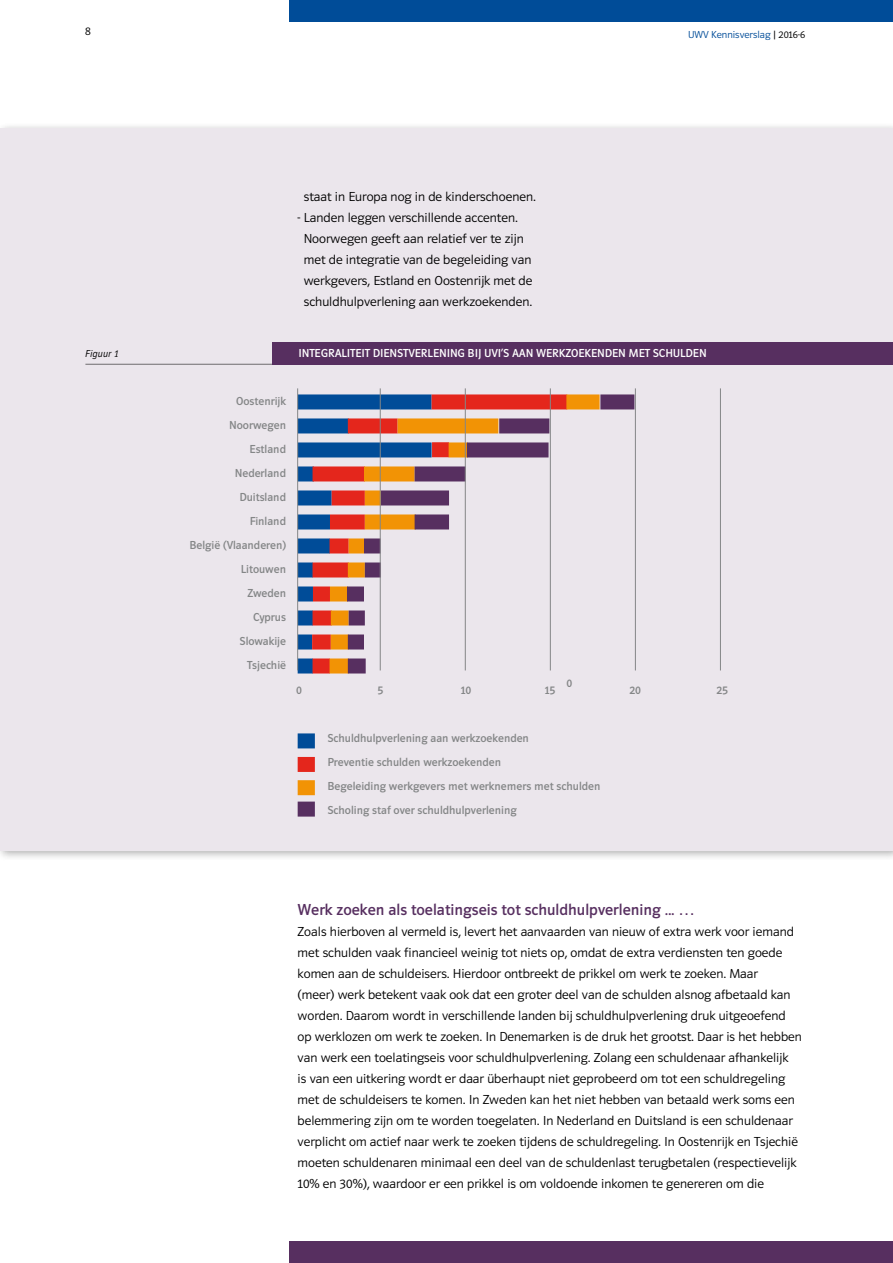
<style>
.page{position:relative;width:893px;height:1263px;background:#fff}
.page>*{position:absolute;margin:0;border:0;box-sizing:border-box;transform-origin:0 0}
.t1{font:16.5px "UWV Sans 2010";color:#572f60}
.t2{font:300 13.5px/21px "UWV Sans 2010";color:#000}
.t3{font:12px/24px "UWV Sans";color:#848687;text-align:right}
.t4{font:12px "UWV Sans";color:#fff}
.t5{font:300 12px "UWV Sans 2010";color:#000}
.t6{font:300 10.5px "UWV Sans 2010";color:#004c98}
.t7{font:italic 300 10.5px "UWV Sans 2010";color:#000}
.s1{color:#000}
</style>
<div class="page">
<div style="left:0;top:122px;width:893px;height:740px;background:#000;opacity:.3"></div>
<div style="left:0;top:128px;width:893px;height:722px;background:#ebe6ec"></div>
<div style="left:289px;top:1242px;width:604px;height:21px;background:#572f60"></div>
<div style="left:289px;top:0;width:604px;height:21px;background:#004c98"></div>
<hr style="left:85px;top:364px;width:808px;height:1px;background:#000">
<div style="left:272px;top:342px;width:621px;height:23px;background:#572f60"></div>
<div style="left:298px;top:394px;width:134px;height:15px;background:#004c98"></div>
<div style="left:298px;top:733px;width:17px;height:15px;background:#004c98"></div>
<div style="left:298px;top:418px;width:51px;height:15px;background:#004c98"></div>
<div style="left:298px;top:442px;width:134px;height:15px;background:#004c98"></div>
<div style="left:298px;top:466px;width:16px;height:15px;background:#004c98"></div>
<div style="left:298px;top:490px;width:34px;height:15px;background:#004c98"></div>
<div style="left:298px;top:514px;width:32px;height:15px;background:#004c98"></div>
<div style="left:298px;top:538px;width:32px;height:15px;background:#004c98"></div>
<div style="left:298px;top:562px;width:15px;height:15px;background:#004c98"></div>
<div style="left:298px;top:586px;width:15px;height:15px;background:#004c98"></div>
<div style="left:298px;top:610px;width:15px;height:15px;background:#004c98"></div>
<div style="left:298px;top:634px;width:14px;height:15px;background:#004c98"></div>
<div style="left:298px;top:658px;width:15px;height:15px;background:#004c98"></div>
<div style="left:432px;top:394px;width:135px;height:15px;background:#e4261c"></div>
<div style="left:298px;top:757px;width:17px;height:15px;background:#e4261c"></div>
<div style="left:348px;top:418px;width:50px;height:15px;background:#e4261c"></div>
<div style="left:432px;top:442px;width:17px;height:15px;background:#e4261c"></div>
<div style="left:313px;top:466px;width:52px;height:15px;background:#e4261c"></div>
<div style="left:332px;top:490px;width:33px;height:15px;background:#e4261c"></div>
<div style="left:330px;top:514px;width:35px;height:15px;background:#e4261c"></div>
<div style="left:330px;top:538px;width:19px;height:15px;background:#e4261c"></div>
<div style="left:313px;top:562px;width:36px;height:15px;background:#e4261c"></div>
<div style="left:313px;top:586px;width:17px;height:15px;background:#e4261c"></div>
<div style="left:313px;top:610px;width:19px;height:15px;background:#e4261c"></div>
<div style="left:312px;top:634px;width:19px;height:15px;background:#e4261c"></div>
<div style="left:313px;top:658px;width:17px;height:15px;background:#e4261c"></div>
<div style="left:566px;top:394px;width:34px;height:15px;background:#f29305"></div>
<div style="left:298px;top:780px;width:17px;height:15px;background:#f29305"></div>
<div style="left:398px;top:418px;width:100px;height:15px;background:#f29305"></div>
<div style="left:449px;top:442px;width:19px;height:15px;background:#f29305"></div>
<div style="left:364px;top:466px;width:51px;height:15px;background:#f29305"></div>
<div style="left:365px;top:490px;width:16px;height:15px;background:#f29305"></div>
<div style="left:365px;top:514px;width:51px;height:15px;background:#f29305"></div>
<div style="left:349px;top:538px;width:15px;height:15px;background:#f29305"></div>
<div style="left:348px;top:562px;width:17px;height:15px;background:#f29305"></div>
<div style="left:330px;top:586px;width:18px;height:15px;background:#f29305"></div>
<div style="left:331px;top:610px;width:18px;height:15px;background:#f29305"></div>
<div style="left:331px;top:634px;width:18px;height:15px;background:#f29305"></div>
<div style="left:330px;top:658px;width:19px;height:15px;background:#f29305"></div>
<div style="left:600px;top:394px;width:34px;height:15px;background:#572f60"></div>
<div style="left:298px;top:801px;width:17px;height:15px;background:#572f60"></div>
<div style="left:499px;top:418px;width:50px;height:15px;background:#572f60"></div>
<div style="left:467px;top:442px;width:82px;height:15px;background:#572f60"></div>
<div style="left:415px;top:466px;width:51px;height:15px;background:#572f60"></div>
<div style="left:381px;top:490px;width:68px;height:15px;background:#572f60"></div>
<div style="left:415px;top:514px;width:34px;height:15px;background:#572f60"></div>
<div style="left:364px;top:538px;width:17px;height:15px;background:#572f60"></div>
<div style="left:365px;top:562px;width:16px;height:15px;background:#572f60"></div>
<div style="left:347px;top:586px;width:17px;height:15px;background:#572f60"></div>
<div style="left:349px;top:610px;width:16px;height:15px;background:#572f60"></div>
<div style="left:348px;top:634px;width:16px;height:15px;background:#572f60"></div>
<div style="left:348px;top:658px;width:18px;height:15px;background:#572f60"></div>
<hr style="left:297px;top:388px;width:1px;height:282px;background:#848687">
<hr style="left:380px;top:388px;width:1px;height:282px;background:#848687">
<hr style="left:465px;top:388px;width:1px;height:282px;background:#848687">
<hr style="left:550px;top:388px;width:1px;height:282px;background:#848687">
<hr style="left:635px;top:388px;width:1px;height:282px;background:#848687">
<hr style="left:720px;top:388px;width:1px;height:282px;background:#848687">
<p class="t5" style="left:85px;top:25px;width:7px">8</p>
<p class="t6" style="left:688px;top:29px;width:118px">UWV Kennisverslag <span class="s1">| 2016-6</span></p>
<p class="t2" style="left:304px;top:186px;width:233px">staat in Europa nog in de kinderschoenen.</p>
<p class="t2" style="left:304px;top:207px;width:230px;text-indent:-6px">- Landen leggen verschillende accenten.<br>Noorwegen geeft aan relatief ver te zijn met de integratie van de begeleiding van werkgevers, Estland en Oostenrijk met de schuldhulpverlening aan werkzoekenden.</p>
<p class="t7" style="left:85px;top:348px;width:35px">Figuur 1</p>
<p class="t4" style="left:299px;top:347px;width:410px">INTEGRALITEIT DIENSTVERLENING BIJ UVI’S AAN WERKZOEKENDEN MET SCHULDEN</p>
<p class="t3" style="left:189px;top:389px;width:98px">Oostenrijk<br>Noorwegen<br>Estland<br>Nederland<br>Duitsland<br>Finland<br>België (Vlaanderen)<br>Litouwen<br>Zweden<br>Cyprus<br>Slowakije<br>Tsjechië</p>
<p class="t3" style="left:567px;top:671px;width:7px">0</p>
<p class="t3" style="left:296px;top:678px;width:7px">0</p>
<p class="t3" style="left:377px;top:678px;width:7px">5</p>
<p class="t3" style="left:460px;top:678px;width:13px">10</p>
<p class="t3" style="left:544px;top:678px;width:12px">15</p>
<p class="t3" style="left:630px;top:678px;width:13px">20</p>
<p class="t3" style="left:717px;top:678px;width:13px">25</p>
<p class="t3" style="left:327px;top:726px;width:275px;text-align:left">Schuldhulpverlening aan werkzoekenden<br>Preventie schulden werkzoekenden<br>Begeleiding werkgevers met werknemers met schulden Scholing staf over schuldhulpverlening</p>
<p class="t1" style="left:298px;top:901px;width:388px">Werk zoeken als toelatingseis tot schuldhulpverlening ... …</p>
<p class="t2" style="left:298px;top:921px;width:506px">Zoals hierboven al vermeld is, levert het aanvaarden van nieuw of extra werk voor iemand met schulden vaak financieel weinig tot niets op, omdat de extra verdiensten ten goede komen aan de schuldeisers. Hierdoor ontbreekt de prikkel om werk te zoeken. Maar<br>(meer) werk betekent vaak ook dat een groter deel van de schulden alsnog afbetaald kan worden. Daarom wordt in verschillende landen bij schuldhulpverlening druk uitgeoefend op werklozen om werk te zoeken. In Denemarken is de druk het grootst. Daar is het hebben van werk een toelatingseis voor schuldhulpverlening. Zolang een schuldenaar afhankelijk<br>is van een uitkering wordt er daar überhaupt niet geprobeerd om tot een schuldregeling met de schuldeisers te komen. In Zweden kan het niet hebben van betaald werk soms een belemmering zijn om te worden toegelaten. In Nederland en Duitsland is een schuldenaar verplicht om actief naar werk te zoeken tijdens de schuldregeling. In Oostenrijk en Tsjechië moeten schuldenaren minimaal een deel van de schuldenlast terugbetalen (respectievelijk 10% en 30%), waardoor er een prikkel is om voldoende inkomen te genereren om die</p>
</div>
